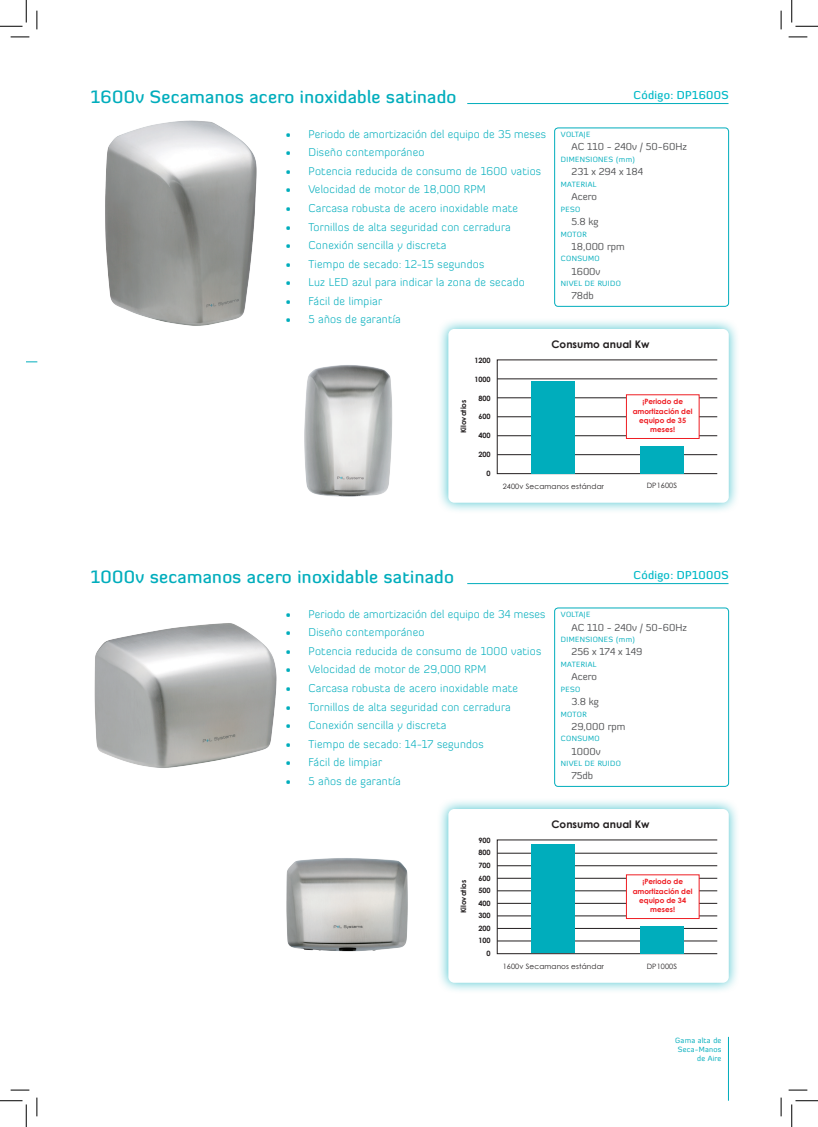
<style>
.page{position:relative;width:818px;height:1127px;background:#fff}
.page>*{position:absolute;margin:0;border:0;box-sizing:border-box;transform-origin:0 0}
.t1{font:500 17.5px "Diavlo";letter-spacing:.02em;color:#00adbc}
.t2{font:300 11.25px "Diavlo";letter-spacing:.02em;color:#00adbc}
.t3{font:500 11.25px "Diavlo";letter-spacing:.03em;color:#00b9c7}
.t4{font:700 10.5px "Century Gothic";color:#231f20}
.t5{font:10px "Diavlo";color:#57585a}
.t6{font:7.5px "Diavlo";letter-spacing:.05em;color:#00adbc}
.t7{font:7.5px/9px "Diavlo";letter-spacing:.03em;color:#00adbc;text-align:right}
.t8{font:700 7.38px/9.4px "Century Gothic";color:#ee1d23;text-align:center}
.t9{font:700 7.38px/12.5px "Century Gothic";color:#231f20;text-align:right}
.t10{font:7.38px "Century Gothic";letter-spacing:.02em;color:#231f20}
</style>
<div class="page">
<hr style="left:728px;top:1036px;width:1px;height:64px;background:#00adbc">
<img style="left:304px;top:365px;width:89px;height:132px">
<img style="left:286px;top:858px;width:122px;height:94px">
<div style="left:437px;top:317px;width:304px;height:197px;background:#00adbc;opacity:.75"></div>
<div style="left:448px;top:329px;width:281px;height:173px;background:#fff;border-radius:6px"></div>
<div style="left:497px;top:359px;width:220px;height:115px;border:1px solid #231f20"></div>
<hr style="left:497px;top:454px;width:220px;height:1px;background:#231f20">
<hr style="left:497px;top:435px;width:220px;height:1px;background:#231f20">
<hr style="left:497px;top:416px;width:220px;height:1px;background:#231f20">
<hr style="left:497px;top:397px;width:220px;height:1px;background:#231f20">
<hr style="left:497px;top:378px;width:220px;height:1px;background:#231f20">
<div style="left:531px;top:380px;width:43px;height:93px;background:#00adbc"></div>
<div style="left:640px;top:446px;width:43px;height:27px;background:#00adbc"></div>
<div style="left:626px;top:394px;width:73px;height:44px;background:#fff"></div>
<div style="left:437px;top:797px;width:304px;height:197px;background:#00adbc;opacity:.75"></div>
<div style="left:448px;top:808px;width:281px;height:174px;background:#fff;border-radius:6px"></div>
<hr style="left:497px;top:940px;width:220px;height:1px;background:#231f20">
<hr style="left:497px;top:915px;width:220px;height:1px;background:#231f20">
<hr style="left:497px;top:927px;width:220px;height:1px;background:#231f20">
<hr style="left:497px;top:902px;width:220px;height:1px;background:#231f20">
<hr style="left:497px;top:877px;width:220px;height:1px;background:#231f20">
<hr style="left:497px;top:852px;width:220px;height:1px;background:#231f20">
<hr style="left:497px;top:865px;width:220px;height:1px;background:#231f20">
<hr style="left:497px;top:890px;width:220px;height:1px;background:#231f20">
<div style="left:531px;top:844px;width:43px;height:109px;background:#00adbc"></div>
<div style="left:640px;top:926px;width:43px;height:27px;background:#00adbc"></div>
<div style="left:626px;top:874px;width:73px;height:44px;background:#fff"></div>
<div style="left:554px;top:128px;width:175px;height:178px;border:1px solid #00adbc;border-radius:4px"></div>
<div style="left:554px;top:607px;width:175px;height:179px;border:1px solid #00adbc;border-radius:4px"></div>
<img style="left:105px;top:120px;width:152px;height:206px">
<img style="left:94px;top:623px;width:183px;height:145px">
<hr style="left:467px;top:103px;width:261px;height:1px;background:#00adbc">
<hr style="left:467px;top:583px;width:261px;height:1px;background:#00adbc">
<svg style="left:788px;top:36px;width:19px;height:2px"></svg>
<svg style="left:11px;top:1089px;width:18px;height:1px"></svg>
<svg style="left:788px;top:1089px;width:19px;height:1px"></svg>
<svg style="left:36px;top:1097px;width:2px;height:18px"></svg>
<svg style="left:780px;top:11px;width:2px;height:18px"></svg>
<svg style="left:780px;top:1097px;width:2px;height:18px"></svg>
<svg style="left:0;top:0;width:38px;height:363px"></svg>
<svg style="left:0;top:1100px;width:27px;height:26px"></svg>
<svg style="left:791px;top:0;width:27px;height:27px"></svg>
<svg style="left:791px;top:1100px;width:27px;height:26px"></svg>
<h1 class="t1" style="left:91px;top:86px;width:367px">1600v Secamanos acero inoxidable satinado</h1>
<p class="t2" style="left:286px;top:127px;width:261px">• Periodo de amortización del equipo de 35 meses</p>
<p class="t2" style="left:286px;top:145px;width:140px">• Diseño contemporáneo</p>
<p class="t2" style="left:286px;top:164px;width:257px">• Potencia reducida de consumo de 1600 vatios</p>
<p class="t2" style="left:286px;top:182px;width:201px">• Velocidad de motor de 18,000 RPM</p>
<p class="t2" style="left:286px;top:201px;width:234px">• Carcasa robusta de acero inoxidable mate</p>
<p class="t2" style="left:286px;top:220px;width:226px">• Tornillos de alta seguridad con cerradura</p>
<p class="t2" style="left:286px;top:238px;width:162px">• Conexión sencilla y discreta</p>
<p class="t2" style="left:286px;top:257px;width:200px">• Tiempo de secado: 12-15 segundos</p>
<p class="t2" style="left:286px;top:275px;width:240px">• Luz LED azul para indicar la zona de secado</p>
<p class="t2" style="left:286px;top:294px;width:98px">• Fácil de limpiar</p>
<p class="t2" style="left:286px;top:312px;width:116px">• 5 años de garantía</p>
<p class="t3" style="left:633px;top:87px;width:97px">Código: DP1600S</p>
<p class="t6" style="left:561px;top:130px;width:31px">VOLTAJE</p>
<p class="t5" style="left:571px;top:141px;width:117px">AC 110 - 240v / 50-60Hz</p>
<p class="t6" style="left:561px;top:155px;width:76px">DIMENSIONES (mm)</p>
<p class="t5" style="left:571px;top:165px;width:73px">231 x 294 x 184</p>
<p class="t6" style="left:561px;top:179px;width:37px">MATERIAL</p>
<p class="t5" style="left:571px;top:190px;width:27px">Acero</p>
<p class="t6" style="left:561px;top:204px;width:21px">PESO</p>
<p class="t5" style="left:571px;top:215px;width:28px">5.8 kg</p>
<p class="t6" style="left:561px;top:229px;width:27px">MOTOR</p>
<p class="t5" style="left:571px;top:240px;width:55px">18,000 rpm</p>
<p class="t6" style="left:561px;top:254px;width:40px">CONSUMO</p>
<p class="t5" style="left:571px;top:265px;width:31px">1600v</p>
<p class="t6" style="left:561px;top:279px;width:62px">NIVEL DE RUIDO</p>
<p class="t5" style="left:571px;top:289px;width:24px">78db</p>
<p class="t4" style="left:551px;top:336px;width:100px">Consumo anual Kw</p>
<p class="t9" style="left:474px;top:353px;width:18px">1200</p>
<p class="t9" style="left:474px;top:372px;width:18px">1000</p>
<p class="t9" style="left:478px;top:391px;width:14px">800</p>
<p class="t9" style="left:478px;top:410px;width:14px">600</p>
<p class="t9" style="left:478px;top:429px;width:14px">400</p>
<p class="t9" style="left:478px;top:447px;width:14px">200</p>
<p class="t9" style="left:487px;top:466px;width:6px">0</p>
<p class="t9" style="left:457px;top:433px;width:35px;rotate:-90deg">Kilovatios</p>
<p class="t8" style="left:633px;top:396px;width:61px">¡Periodo de amortización del equipo de 35 meses!</p>
<h1 class="t1" style="left:91px;top:566px;width:365px">1000v secamanos acero inoxidable satinado</h1>
<p class="t10" style="left:503px;top:481px;width:103px">2400v Secamanos estándar</p>
<p class="t10" style="left:647px;top:480px;width:32px">DP1600S</p>
<p class="t3" style="left:633px;top:567px;width:97px">Código: DP1000S</p>
<p class="t2" style="left:286px;top:606px;width:261px">• Periodo de amortización del equipo de 34 meses</p>
<p class="t2" style="left:286px;top:625px;width:140px">• Diseño contemporáneo</p>
<p class="t2" style="left:286px;top:644px;width:257px">• Potencia reducida de consumo de 1000 vatios</p>
<p class="t2" style="left:286px;top:662px;width:202px">• Velocidad de motor de 29,000 RPM</p>
<p class="t2" style="left:286px;top:681px;width:234px">• Carcasa robusta de acero inoxidable mate</p>
<p class="t2" style="left:286px;top:699px;width:226px">• Tornillos de alta seguridad con cerradura</p>
<p class="t2" style="left:286px;top:718px;width:162px">• Conexión sencilla y discreta</p>
<p class="t2" style="left:286px;top:736px;width:199px">• Tiempo de secado: 14-17 segundos</p>
<p class="t2" style="left:286px;top:755px;width:98px">• Fácil de limpiar</p>
<p class="t2" style="left:286px;top:773px;width:116px">• 5 años de garantía</p>
<p class="t6" style="left:561px;top:610px;width:31px">VOLTAJE</p>
<p class="t5" style="left:571px;top:620px;width:117px">AC 110 - 240v / 50-60Hz</p>
<p class="t6" style="left:561px;top:634px;width:76px">DIMENSIONES (mm)</p>
<p class="t5" style="left:571px;top:645px;width:73px">256 x 174 x 149</p>
<p class="t6" style="left:561px;top:659px;width:37px">MATERIAL</p>
<p class="t5" style="left:571px;top:670px;width:27px">Acero</p>
<p class="t6" style="left:561px;top:684px;width:21px">PESO</p>
<p class="t5" style="left:571px;top:695px;width:29px">3.8 kg</p>
<p class="t6" style="left:561px;top:709px;width:27px">MOTOR</p>
<p class="t5" style="left:571px;top:719px;width:55px">29,000 rpm</p>
<p class="t6" style="left:561px;top:734px;width:40px">CONSUMO</p>
<p class="t5" style="left:571px;top:744px;width:31px">1000v</p>
<p class="t6" style="left:561px;top:758px;width:62px">NIVEL DE RUIDO</p>
<p class="t5" style="left:571px;top:769px;width:23px">75db</p>
<p class="t4" style="left:551px;top:816px;width:100px">Consumo anual Kw</p>
<p class="t9" style="left:478px;top:833px;width:14px">900<br>800<br>700<br>600<br>500<br>400<br>300<br>200<br>100<br>0</p>
<p class="t9" style="left:457px;top:913px;width:35px;rotate:-90deg">Kilovatios</p>
<p class="t8" style="left:633px;top:876px;width:61px">¡Periodo de amortización del equipo de 34 meses!</p>
<p class="t10" style="left:503px;top:960px;width:103px">1600v Secamanos estándar</p>
<p class="t10" style="left:647px;top:960px;width:32px">DP1000S</p>
<p class="t7" style="left:675px;top:1034px;width:48px">Gama alta de<br>Seca-Manos de Aire</p>
</div>
